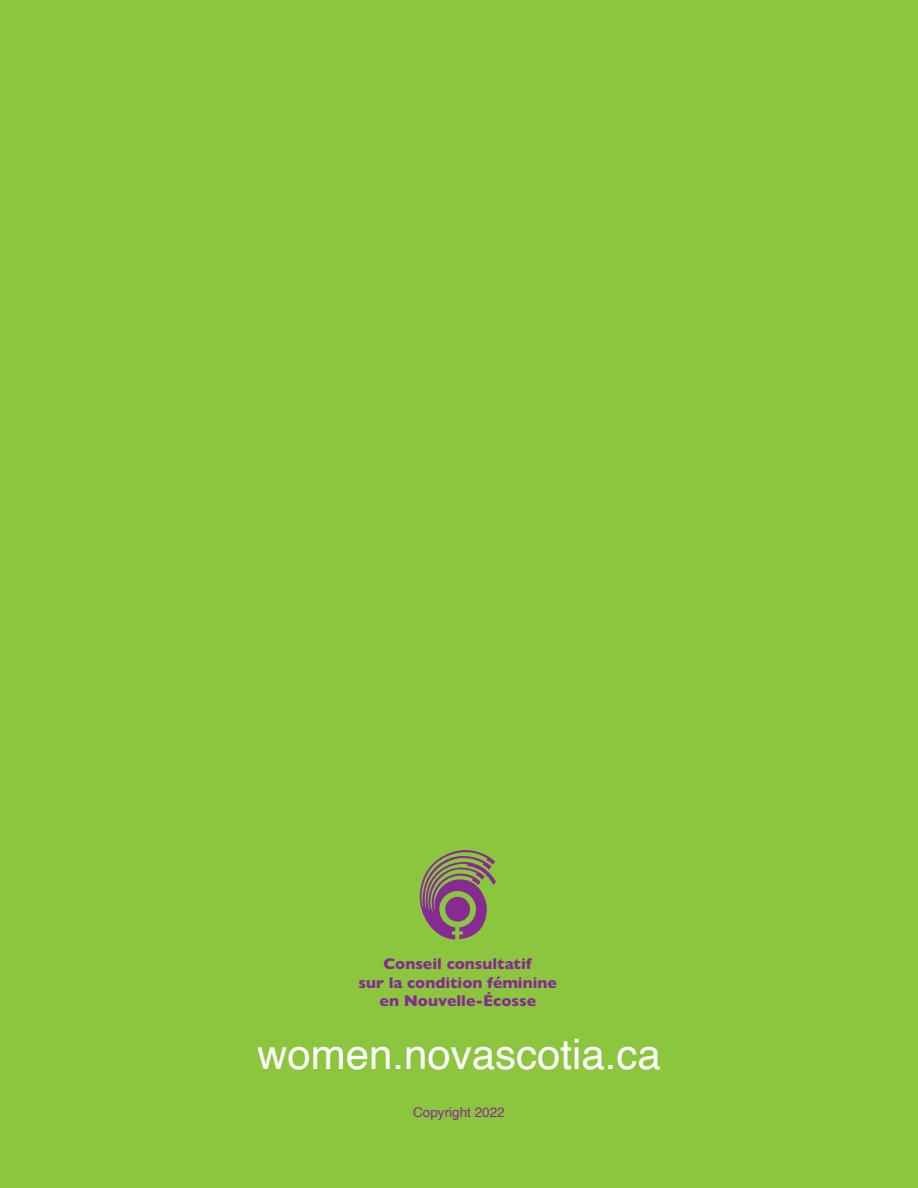
<style>
.page{position:relative;width:918px;height:1188px;background:#8bc63e}
.page>*{position:absolute;margin:0;border:0;box-sizing:border-box;transform-origin:0 0}
.t1{font:42px "Helvetica";color:#fff}
.t2{font:700 15.75px/18.9px "Gill Sans";color:#862b91;text-align:center}
.t3{font:13.5px "Helvetica";color:#862b91}
</style>
<div class="page">
<svg style="left:419px;top:850px;width:77px;height:89px"></svg>
<div style="left:445px;top:897px;width:25px;height:25px;background:#862b91;border-radius:50%"></div>
<p class="t2" style="left:359px;top:954px;width:200px">Conseil consultatif<br>sur la condition féminine en Nouvelle-Écosse</p>
<h1 class="t1" style="left:257px;top:1022px;width:405px">women.novascotia.ca</h1>
<p class="t3" style="left:413px;top:1102px;width:93px">Copyright 2022</p>
</div>
